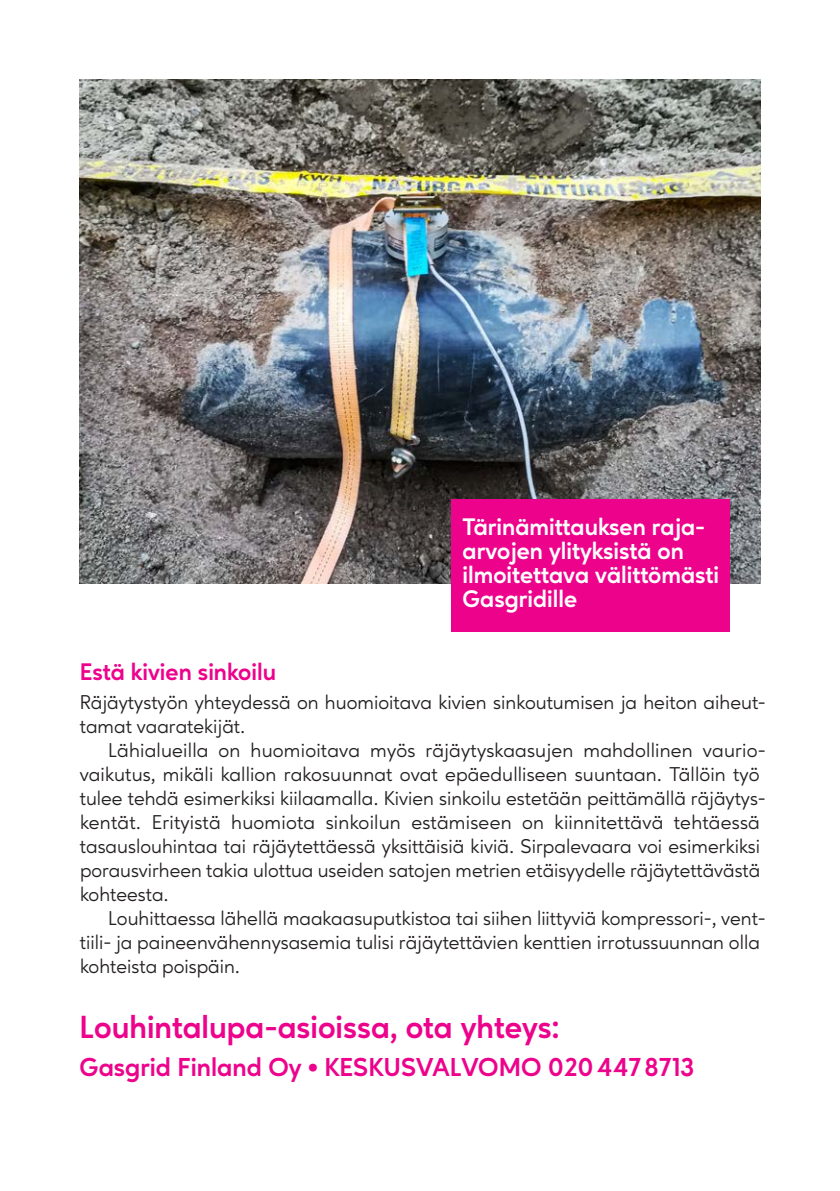
<style>
.page{position:relative;width:840px;height:1191px;background:#fff}
.page>*{position:absolute;margin:0;border:0;box-sizing:border-box;transform-origin:0 0}
.t1{font:700 32px "Ageo";color:#ed028c}
.t2{font:700 26px "Ageo";color:#ed028c}
.t3{font:700 24px/24px "Ageo";color:#fff}
.t4{font:700 24px "Ageo";color:#ed028c}
.t5{font:20px/24px "Ageo";color:#231f20}
</style>
<div class="page">
<img style="left:79px;top:79px;width:681px;height:504px">
<div style="left:451px;top:499px;width:278px;height:132px;background:#ed028c"></div>
<p class="t3" style="left:462px;top:515px;width:258px">Tärinämittauksen raja&shy;arvojen ylityksistä on ilmoitettava välittömästi<br>Gasgridille</p>
<p class="t4" style="left:80px;top:657px;width:198px">Estä kivien sinkoilu</p>
<p class="t5" style="left:80px;top:690px;width:687px">Räjäytystyön yhteydessä on huomioitava kivien sinkoutumisen ja heiton aiheut&shy;tamat vaaratekijät.</p>
<p class="t5" style="left:80px;top:738px;width:685px;text-indent:28px">Lähialueilla on huomioitava myös räjäytyskaasujen mahdollinen vaurio&shy;vaikutus, mikäli kallion rakosuunnat ovat epäedulliseen suuntaan. Tällöin työ tulee tehdä esimerkiksi kiilaamalla. Kivien sinkoilu estetään peittämällä räjäytys&shy;kentät. Erityistä huomiota sinkoilun estämiseen on kiinnitettävä tehtäessä tasauslouhintaa tai räjäytettäessä yksittäisiä kiviä. Sirpalevaara voi esimerkiksi porausvirheen takia ulottua useiden satojen metrien etäisyydelle räjäytettävästä kohteesta.</p>
<p class="t5" style="left:80px;top:906px;width:687px;text-indent:28px">Louhittaessa lähellä maakaasuputkistoa tai siihen liittyviä kompressori-, vent&shy;tiili- ja paineenvähennysasemia tulisi räjäytettävien kenttien irrotussuunnan olla kohteista poispäin.</p>
<h1 class="t1" style="left:79px;top:1008px;width:481px">Louhintalupa-asioissa, ota yhteys:</h1>
<h2 class="t2" style="left:79px;top:1051px;width:616px">Gasgrid Finland Oy • KESKUSVALVOMO 0204478713</h2>
</div>
